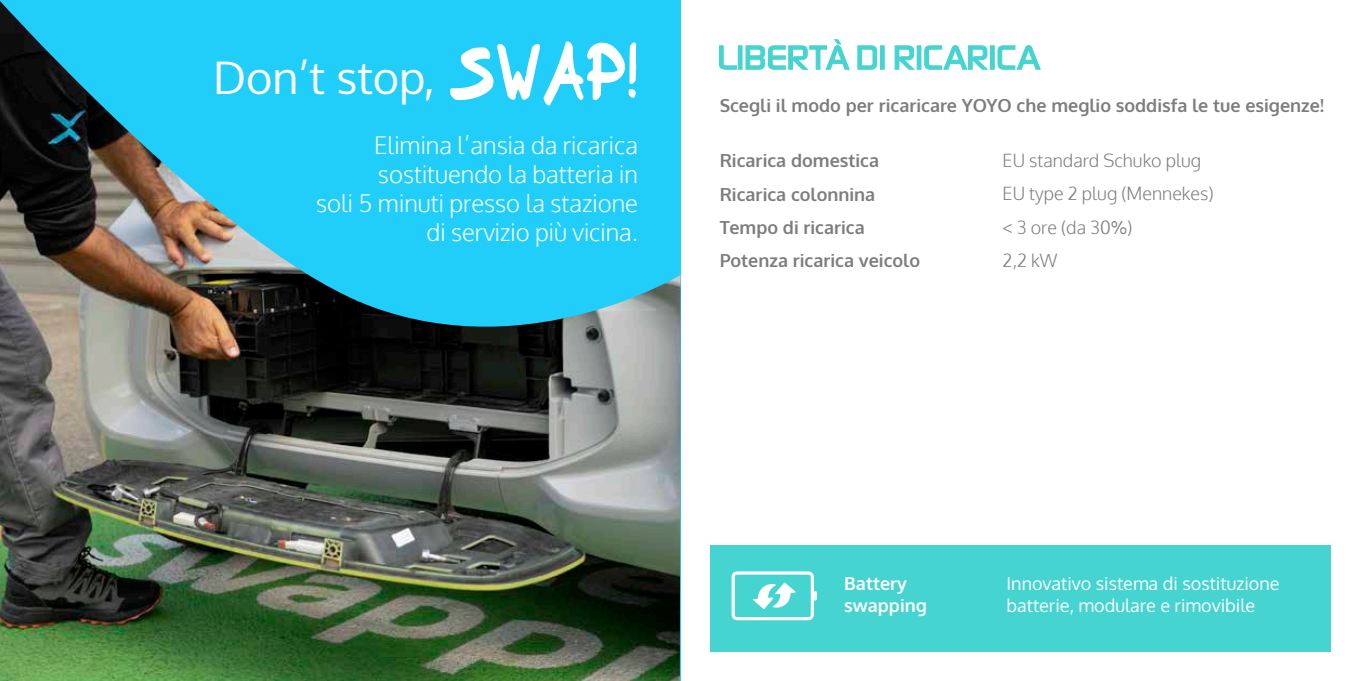
<style>
.page{position:relative;width:1361px;height:681px;background:#fff}
.page>*{position:absolute;margin:0;border:0;box-sizing:border-box;transform-origin:0 0}
.t1{font:45px "Oxygen";color:#fff}
.t2{font:300 24px/28.8px "Oxygen";color:#fff;text-align:right}
.t3{font:700 18px/33px "Oxygen";color:#7f7c7c}
.t4{font:18px/22.5px "Oxygen";color:#fff}
.t5{font:300 18px/33px "Oxygen";color:#7f7c7c}
.t6{font:700 18px/22.5px "Oxygen";color:#fff}
.s1{font-family:"Urban Funk";font-size:90px}
.s2{font-weight:400}
</style>
<div class="page">
<img style="left:0;top:1px;width:680px;height:679px">
<svg style="left:719px;top:39px;width:321px;height:30px"></svg>
<div style="left:710px;top:544px;width:621px;height:107px;background:#45d4d0"></div>
<svg style="left:731px;top:571px;width:86px;height:49px"></svg>
<h1 class="t1" style="left:213px;top:47px;width:426px">Don’t stop, <span class="s1">SWAP!</span></h1>
<h2 class="t2" style="left:316px;top:132px;width:323px">Elimina l’ansia da ricarica sostituendo la batteria in<br>soli 5 minuti presso la stazione di servizio più vicina.</h2>
<p class="t3" style="left:720px;top:89px;width:606px">Scegli il modo per ricaricare YOYO che meglio soddisfa le tue esigenze!</p>
<p class="t3" style="left:720px;top:145px;width:202px">Ricarica domestica<br>Ricarica colonnina<br>Tempo di ricarica<br>Potenza ricarica veicolo</p>
<p class="t5" style="left:1002px;top:145px;width:212px">EU standard Schuko plug<br>EU type 2 plug (Mennekes) &lt; 3 ore (da 30<span class="s2">%</span>)<br>2,2 kW</p>
<p class="t6" style="left:844px;top:572px;width:84px">Battery swapping</p>
<p class="t4" style="left:1006px;top:572px;width:274px">Innovativo sistema di sostituzione batterie, modulare e rimovibile</p>
</div>
